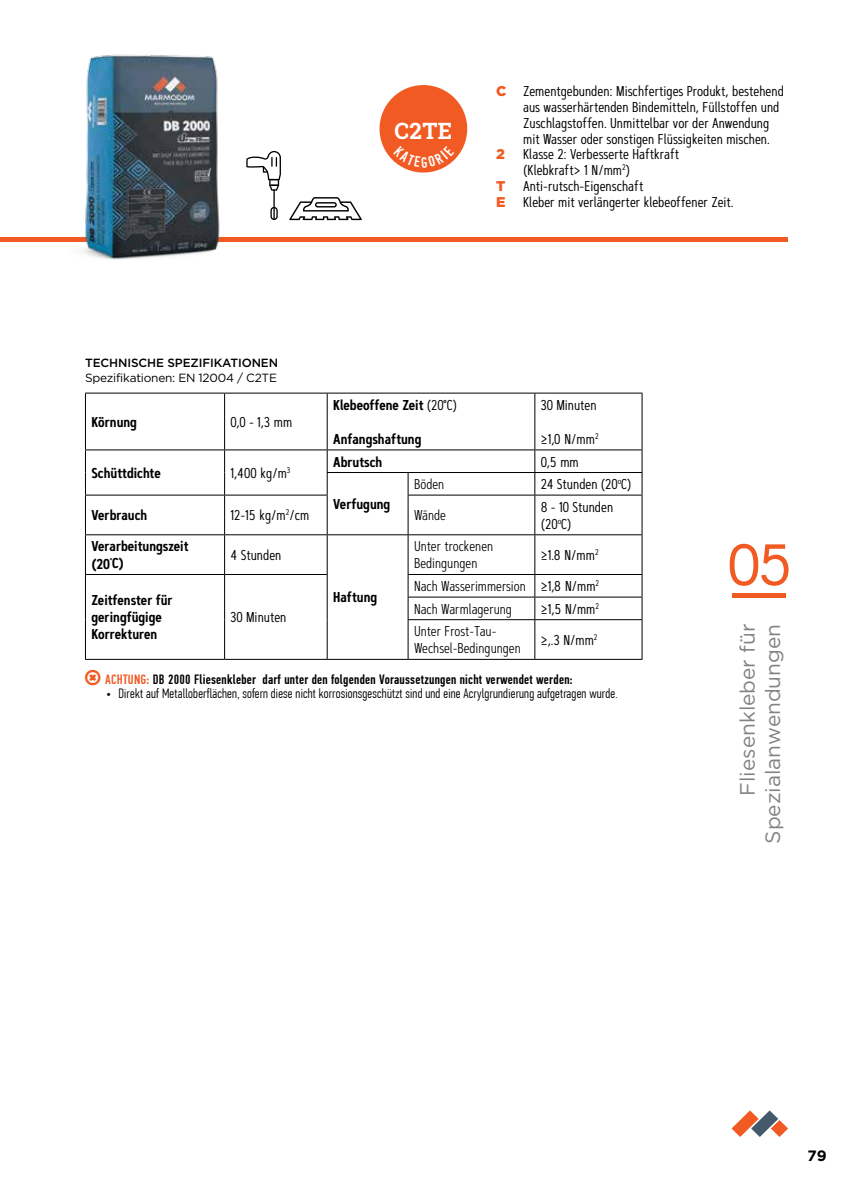
<style>
.page{position:relative;width:851px;height:1191px;background:#fff}
.page>*{position:absolute;margin:0;border:0;box-sizing:border-box;transform-origin:0 0}
.t1{font:58.35px "Numbers Deuce";color:#f15a22}
.t2{font:700 22.5px "Roboto Slab";color:#fff}
.t3{font:20.85px/25.2px "Gotham Greek";color:#808285;text-align:right}
.t4{font:700 15px "Gotham Greek";color:#000}
.t5{font:14.25px/15.8px "Artegra Sans Condensed";color:#000}
.t6{font:600 14.25px/17.1px "Artegra Sans Condensed";color:#000}
.t7{font:300 14.25px/17.1px "Artegra Sans Condensed";color:#000}
.t8{font:900 14.1px "Gotham Greek";color:#f15a22}
.t9{font:300 13.5px "PF Din Text Comp Pro";letter-spacing:.015em;color:#000}
.t10{font:500 13.5px "PF Din Text Comp Pro";letter-spacing:.02em;color:#000}
.t11{font:11.85px "Gotham Greek";letter-spacing:-.02em;color:#000}
.t12{font:500 11.85px "Gotham Greek";letter-spacing:-.01em;color:#000}
.s1{font-family:"Gotham Greek";font-weight:900;font-size:14.1px;color:#f15a22}
.s2{font-weight:400}
.s3{color:#f15a22}
</style>
<div class="page">
<div style="left:0;top:237px;width:103px;height:5px;background:#f15a22"></div>
<div style="left:85px;top:237px;width:702px;height:5px;background:#f15a22"></div>
<img style="left:82px;top:54px;width:138px;height:206px">
<div style="left:732px;top:593px;width:53px;height:5px;background:#f15a22"></div>
<hr style="left:85px;top:393px;width:139px;height:1px;background:#000">
<hr style="left:85px;top:393px;width:1px;height:56px;background:#000">
<hr style="left:224px;top:393px;width:103px;height:1px;background:#000">
<hr style="left:224px;top:393px;width:1px;height:56px;background:#000">
<hr style="left:327px;top:393px;width:81px;height:1px;background:#000">
<hr style="left:327px;top:393px;width:1px;height:56px;background:#000">
<hr style="left:408px;top:393px;width:126px;height:1px;background:#000">
<hr style="left:534px;top:393px;width:108px;height:1px;background:#000">
<hr style="left:534px;top:393px;width:1px;height:56px;background:#000">
<hr style="left:641px;top:393px;width:1px;height:56px;background:#000">
<hr style="left:85px;top:449px;width:139px;height:1px;background:#000">
<hr style="left:224px;top:449px;width:103px;height:1px;background:#000">
<hr style="left:327px;top:449px;width:81px;height:1px;background:#000">
<hr style="left:408px;top:449px;width:126px;height:1px;background:#000">
<hr style="left:534px;top:449px;width:108px;height:1px;background:#000">
<svg style="left:85px;top:450px;width:1px;height:45px"></svg>
<svg style="left:224px;top:450px;width:1px;height:45px"></svg>
<hr style="left:327px;top:472px;width:81px;height:1px;background:#000">
<svg style="left:327px;top:450px;width:1px;height:45px"></svg>
<hr style="left:408px;top:472px;width:126px;height:1px;background:#000">
<svg style="left:407px;top:473px;width:1px;height:22px"></svg>
<hr style="left:534px;top:472px;width:108px;height:1px;background:#000">
<svg style="left:534px;top:450px;width:1px;height:45px"></svg>
<svg style="left:641px;top:450px;width:1px;height:45px"></svg>
<hr style="left:85px;top:495px;width:139px;height:1px;background:#000">
<hr style="left:85px;top:495px;width:1px;height:39px;background:#000">
<hr style="left:224px;top:495px;width:103px;height:1px;background:#000">
<hr style="left:224px;top:495px;width:1px;height:39px;background:#000">
<hr style="left:327px;top:495px;width:1px;height:39px;background:#000">
<hr style="left:407px;top:495px;width:127px;height:1px;background:#000">
<hr style="left:407px;top:495px;width:1px;height:39px;background:#000">
<hr style="left:534px;top:495px;width:108px;height:1px;background:#000">
<hr style="left:534px;top:495px;width:1px;height:39px;background:#000">
<hr style="left:641px;top:495px;width:1px;height:39px;background:#000">
<hr style="left:85px;top:534px;width:139px;height:1px;background:#000">
<hr style="left:85px;top:535px;width:1px;height:39px;background:#000">
<hr style="left:224px;top:534px;width:103px;height:1px;background:#000">
<hr style="left:224px;top:535px;width:1px;height:39px;background:#000">
<hr style="left:327px;top:534px;width:81px;height:1px;background:#000">
<hr style="left:327px;top:535px;width:1px;height:39px;background:#000">
<hr style="left:408px;top:534px;width:126px;height:1px;background:#000">
<hr style="left:407px;top:535px;width:1px;height:39px;background:#000">
<hr style="left:534px;top:534px;width:108px;height:1px;background:#000">
<hr style="left:534px;top:535px;width:1px;height:39px;background:#000">
<hr style="left:641px;top:535px;width:1px;height:39px;background:#000">
<hr style="left:85px;top:574px;width:139px;height:1px;background:#000">
<hr style="left:224px;top:574px;width:103px;height:1px;background:#000">
<hr style="left:407px;top:574px;width:127px;height:1px;background:#000">
<hr style="left:534px;top:574px;width:108px;height:1px;background:#000">
<svg style="left:85px;top:575px;width:1px;height:44px"></svg>
<svg style="left:224px;top:575px;width:1px;height:44px"></svg>
<svg style="left:327px;top:575px;width:1px;height:44px"></svg>
<hr style="left:407px;top:596px;width:127px;height:1px;background:#000">
<svg style="left:407px;top:575px;width:1px;height:44px"></svg>
<hr style="left:534px;top:596px;width:108px;height:1px;background:#000">
<svg style="left:534px;top:575px;width:1px;height:44px"></svg>
<svg style="left:641px;top:575px;width:1px;height:44px"></svg>
<hr style="left:85px;top:619px;width:1px;height:40px;background:#000">
<hr style="left:224px;top:619px;width:1px;height:40px;background:#000">
<hr style="left:327px;top:619px;width:1px;height:40px;background:#000">
<hr style="left:407px;top:619px;width:127px;height:1px;background:#000">
<hr style="left:407px;top:620px;width:1px;height:39px;background:#000">
<hr style="left:534px;top:619px;width:108px;height:1px;background:#000">
<hr style="left:534px;top:620px;width:1px;height:39px;background:#000">
<hr style="left:641px;top:620px;width:1px;height:39px;background:#000">
<hr style="left:85px;top:659px;width:139px;height:1px;background:#000">
<hr style="left:224px;top:659px;width:103px;height:1px;background:#000">
<hr style="left:327px;top:659px;width:81px;height:1px;background:#000">
<hr style="left:408px;top:659px;width:126px;height:1px;background:#000">
<hr style="left:534px;top:659px;width:108px;height:1px;background:#000">
<svg style="left:731px;top:1110px;width:57px;height:27px"></svg>
<hr style="left:273px;top:189px;width:2px;height:31px;background:#000">
<svg style="left:270px;top:207px;width:8px;height:13px"></svg>
<svg style="left:246px;top:151px;width:35px;height:40px"></svg>
<svg style="left:289px;top:197px;width:73px;height:23px"></svg>
<div style="left:379px;top:85px;width:88px;height:88px;background:#f15a22;border-radius:50%"></div>
<svg style="left:393px;top:160px;width:61px;height:8px"></svg>
<h2 class="t2" style="left:394px;top:116px;width:59px">C2TE</h2>
<p class="t5" style="left:523px;top:83px;width:262px;text-indent:-27px"><span class="s1">C</span> Zementgebunden: Mischfertiges Produkt, bestehend aus wasserhärtenden Bindemitteln, Füllstoffen und Zuschlagstoffen. Unmittelbar vor der Anwendung mit Wasser oder sonstigen Flüssigkeiten mischen.</p>
<p class="t8" style="left:496px;top:146px;width:10px">2</p>
<p class="t5" style="left:523px;top:146px;width:158px">Klasse 2: Verbesserte Haftkraft</p>
<p class="t5" style="left:523px;top:162px;width:108px">(Klebkraft&gt; 1 N/mm<sup>2</sup>)</p>
<p class="t5" style="left:496px;top:178px;width:149px"><span class="s1">T</span> Anti-rutsch-Eigenschaft</p>
<p class="t5" style="left:496px;top:193px;width:239px"><span class="s1">E</span> Kleber mit verlängerter klebeoffener Zeit.</p>
<p class="t12" style="left:85px;top:356px;width:194px">TECHNISCHE SPEZIFIKATIONEN</p>
<p class="t11" style="left:85px;top:372px;width:193px">Spezifikationen: EN 12004 / C2TE</p>
<p class="t6" style="left:91px;top:413px;width:47px">Körnung</p>
<p class="t5" style="left:230px;top:414px;width:63px">0,0 - 1,3 mm</p>
<p class="t6" style="left:333px;top:396px;width:125px">Klebeoffene Zeit <span class="s2">(20°C)</span></p>
<p class="t6" style="left:333px;top:430px;width:90px">Anfangshaftung</p>
<p class="t5" style="left:540px;top:396px;width:57px">30 Minuten</p>
<p class="t5" style="left:540px;top:431px;width:59px">≥1,0 N/mm<sup>2</sup></p>
<p class="t6" style="left:333px;top:453px;width:51px">Abrutsch</p>
<p class="t5" style="left:540px;top:453px;width:39px">0,5 mm</p>
<p class="t6" style="left:333px;top:495px;width:59px">Verfugung</p>
<p class="t6" style="left:91px;top:464px;width:71px">Schüttdichte</p>
<p class="t5" style="left:230px;top:464px;width:61px">1,400 kg/m<sup>3</sup></p>
<p class="t7" style="left:414px;top:475px;width:32px">Böden</p>
<p class="t5" style="left:540px;top:476px;width:92px">24 Stunden (20<sup>o</sup>C)</p>
<p class="t6" style="left:91px;top:507px;width:57px">Verbrauch</p>
<p class="t5" style="left:230px;top:507px;width:80px">12-15 kg/m<sup>2</sup>/cm</p>
<p class="t7" style="left:414px;top:506px;width:33px">Wände</p>
<p class="t5" style="left:540px;top:498px;width:74px;line-height:17.1px">8 - 10 Stunden (20<sup>o</sup>C)</p>
<p class="t6" style="left:91px;top:538px;width:98px">Verarbeitungszeit (20<sup>°</sup>C)</p>
<p class="t5" style="left:230px;top:547px;width:52px">4 Stunden</p>
<p class="t6" style="left:333px;top:589px;width:46px">Haftung</p>
<p class="t7" style="left:414px;top:537px;width:81px">Unter trockenen<br>Bedingungen</p>
<p class="t5" style="left:540px;top:547px;width:59px">≥1.8 N/mm<sup>2</sup></p>
<p class="t7" style="left:414px;top:574px;width:186px;line-height:22.6px">Nach Wasserimmersion <span class="s2">≥1,8 N/mm</span><sup>2<br></sup>Nach Warmlagerung</p>
<p class="t6" style="left:91px;top:591px;width:83px">Zeitfenster für geringfügige<br>Korrekturen</p>
<p class="t5" style="left:540px;top:600px;width:60px">≥1,5 N/mm<sup>2</sup></p>
<p class="t5" style="left:230px;top:609px;width:57px">30 Minuten</p>
<p class="t7" style="left:414px;top:622px;width:108px">Unter Frost-Tau-<br>Wechsel-Bedingungen</p>
<p class="t5" style="left:540px;top:631px;width:58px">≥,.3 N/mm<sup>2</sup></p>
<p class="t10" style="left:105px;top:671px;width:469px"><span class="s3">ACHTUNG:</span> DB 2000 Fliesenkleber darf unter den folgenden Voraussetzungen nicht verwendet werden:</p>
<p class="t9" style="left:106px;top:686px;width:513px">• Direkt auf Metalloberflächen, sofern diese nicht korrosionsgeschützt sind und eine Acrylgrundierung aufgetragen wurde.</p>
<h1 class="t1" style="left:726px;top:537px;width:67px">05</h1>
<h3 class="t3" style="left:734px;top:843px;width:221px;rotate:-90deg">Fliesenkleber für<br>Spezialanwendungen</h3>
<p class="t4" style="left:807px;top:1147px;width:21px">79</p>
</div>
